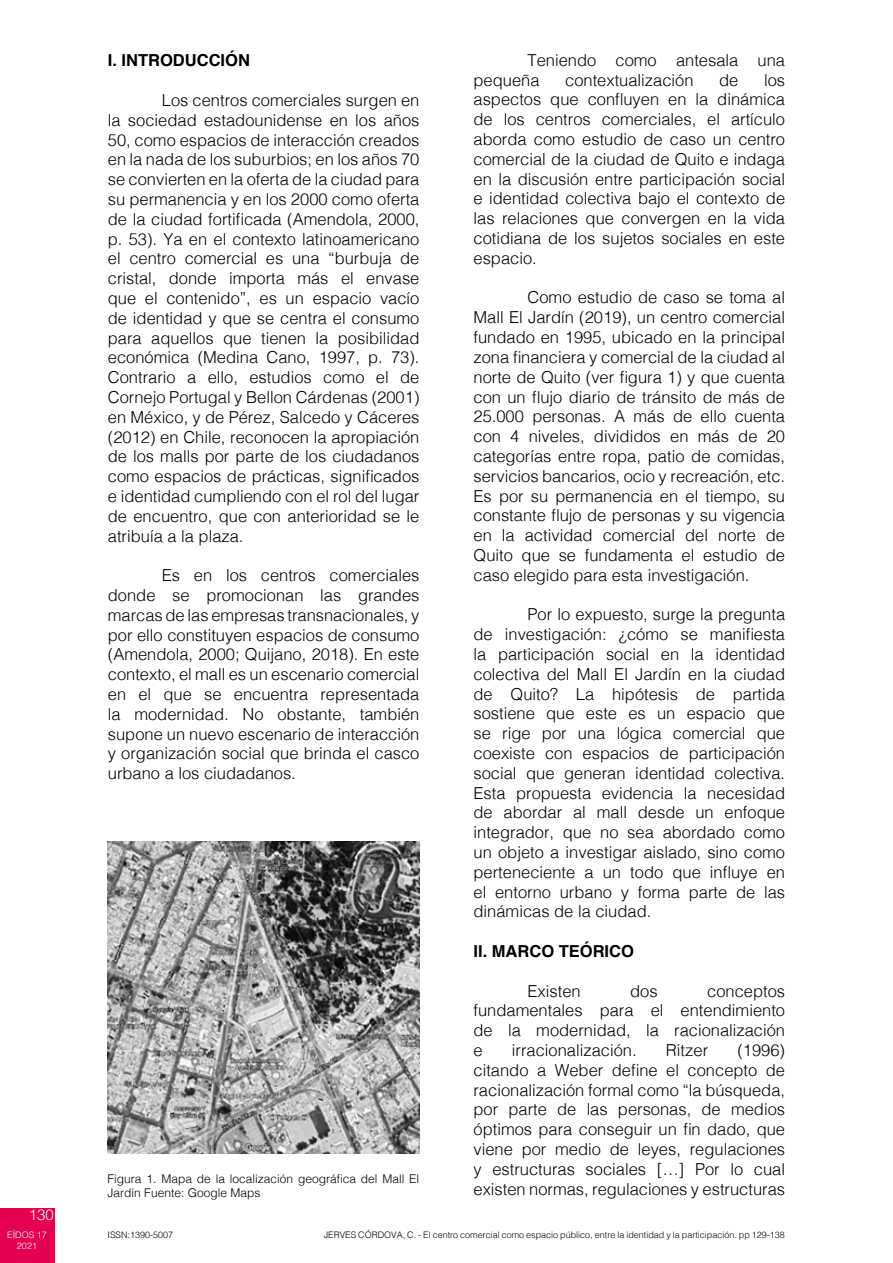
<style>
.page{position:relative;width:893px;height:1263px;background:#fff}
.page>*{position:absolute;margin:0;border:0;box-sizing:border-box;transform-origin:0 0}
.t1{font:300 16.5px/19.8px "Helvetica";color:#000;text-align:justify}
.t2{font:700 16.5px "Helvetica";color:#000}
.t3{font:300 15px "Helvetica";color:#fff}
.t4{font:300 12px/14.4px "Helvetica";color:#000}
.t5{font:300 9px "Helvetica";color:#000}
.t6{font:300 9px/10.8px "Helvetica";color:#fff;text-align:center}
</style>
<div class="page">
<div style="left:0;top:1209px;width:54px;height:54px;background:#e50052"></div>
<img style="left:108px;top:842px;width:311px;height:311px">
<p class="t3" style="left:29px;top:1202px;width:27px">130</p>
<p class="t6" style="left:7px;top:1229px;width:41px">EÍDOS 17<br>2021</p>
<p class="t2" style="left:108px;top:47px;width:144px">I. INTRODUCCIÓN</p>
<p class="t1" style="left:108px;top:89px;width:313px;text-indent:54px">Los centros comerciales surgen en la sociedad estadounidense en los años 50, como espacios de interacción creados en la nada de los suburbios; en los años 70 se convierten en la oferta de la ciudad para su permanencia y en los 2000 como oferta de la ciudad fortificada (Amendola, 2000, p. 53). Ya en el contexto latinoamericano el centro comercial es una “burbuja de cristal, donde importa más el envase que el contenido”, es un espacio vacío de identidad y que se centra el consumo para aquellos que tienen la posibilidad económica (Medina Cano, 1997, p. 73).<br>Contrario a ello, estudios como el de Cornejo Portugal y Bellon Cárdenas (2001) en México, y de Pérez, Salcedo y Cáceres (2012) en Chile, reconocen la apropiación de los malls por parte de los ciudadanos como espacios de prácticas, significados e identidad cumpliendo con el rol del lugar de encuentro, que con anterioridad se le atribuía a la plaza.</p>
<p class="t1" style="left:108px;top:564px;width:313px;text-indent:54px">Es en los centros comerciales donde se promocionan las grandes marcas de las empresas transnacionales, y por ello constituyen espacios de consumo (Amendola, 2000; Quijano, 2018). En este contexto, el mall es un escenario comercial en el que se encuentra representada la modernidad. No obstante, también supone un nuevo escenario de interacción y organización social que brinda el casco urbano a los ciudadanos.</p>
<p class="t1" style="left:473px;top:49px;width:313px;text-indent:54px">Teniendo como antesala una pequeña</p>
<p class="t1" style="left:473px;top:69px;width:313px;text-indent:291px">los aspectos que confluyen en la dinámica de los centros comerciales, el artículo aborda como estudio de caso un centro comercial de la ciudad de Quito e indaga en la discusión entre participación social e identidad colectiva bajo el contexto de las relaciones que convergen en la vida cotidiana de los sujetos sociales en este espacio.</p>
<p class="t1" style="left:473px;top:287px;width:313px;text-indent:54px">Como estudio de caso se toma al Mall El Jardín (2019), un centro comercial fundado en 1995, ubicado en la principal zona financiera y comercial de la ciudad al norte de Quito (ver figura 1) y que cuenta con un flujo diario de tránsito de más de 25.000 personas. A más de ello cuenta con 4 niveles, divididos en más de 20 categorías entre ropa, patio de comidas, servicios bancarios, ocio y recreación, etc.<br>Es por su permanencia en el tiempo, su constante flujo de personas y su vigencia en la actividad comercial del norte de Quito que se fundamenta el estudio de caso elegido para esta investigación.</p>
<p class="t1" style="left:473px;top:603px;width:313px;text-indent:54px">Por lo expuesto, surge la pregunta de investigación: ¿cómo se manifiesta la participación social en la identidad colectiva del Mall El Jardín en la ciudad de Quito? La hipótesis de partida sostiene que este es un espacio que se rige por una lógica comercial que coexiste con espacios de participación social que generan identidad colectiva.<br>Esta propuesta evidencia la necesidad de abordar al mall desde un enfoque integrador, que no sea abordado como un objeto a investigar aislado, sino como perteneciente a un todo que influye en el entorno urbano y forma parte de las dinámicas de la ciudad.</p>
<p class="t2" style="left:473px;top:938px;width:162px">II. MARCO TEÓRICO</p>
<p class="t1" style="left:527px;top:980px;width:55px">Existen</p>
<p class="t1" style="left:630px;top:980px;width:29px">dos</p>
<p class="t1" style="left:565px;top:69px;width:130px">contextualización</p>
<p class="t1" style="left:719px;top:69px;width:21px">de</p>
<p class="t1" style="left:473px;top:980px;width:313px;text-indent:234px">conceptos fundamentales para el entendimiento de la modernidad, la racionalización e</p>
<p class="t1" style="left:473px;top:1039px;width:313px;text-indent:264px">(1996) citando a Weber define el concepto de racionalización formal como “la búsqueda, por parte de las personas, de medios óptimos para conseguir un fin dado, que viene por medio de leyes, regulaciones y estructuras sociales […] Por lo cual existen normas, regulaciones y estructuras</p>
<p class="t1" style="left:512px;top:1039px;width:126px">irracionalización.</p>
<p class="t1" style="left:666px;top:1039px;width:44px">Ritzer</p>
<p class="t4" style="left:108px;top:1171px;width:313px">Figura 1. Mapa de la localización geográfica del Mall El<br>Jardín Fuente: Google Maps</p>
<p class="t5" style="left:108px;top:1227px;width:67px">ISSN:1390-5007</p>
<p class="t5" style="left:324px;top:1227px;width:463px">JERVES CÓRDOVA, C. - El centro comercial como espacio público, entre la identidad y la participación. pp 129-138</p>
</div>
